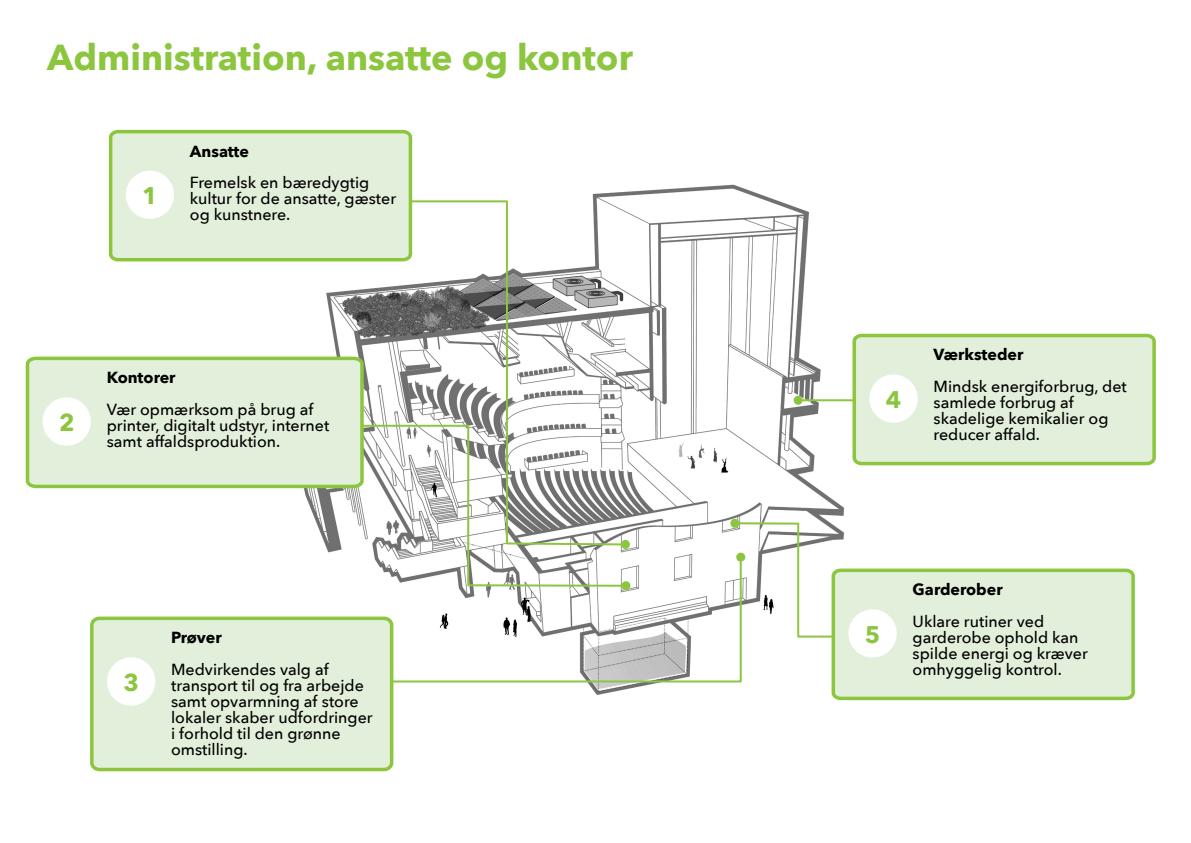
<style>
.page{position:relative;width:1191px;height:843px;background:#fff}
.page>*{position:absolute;margin:0;border:0;box-sizing:border-box;transform-origin:0 0}
.t1{font:700 36px "Avenir Next";color:#8cc63f}
.t2{font:700 24px "Avenir Next";color:#8cc63f}
.t3{font:500 16px/16px "Avenir Next";color:#000}
.t4{font:700 16px "Avenir Next";color:#000}
</style>
<div class="page">
<img style="left:326px;top:184px;width:525px;height:553px">
<svg style="left:369px;top:199px;width:258px;height:224px"></svg>
<svg style="left:621px;top:539px;width:9px;height:9px"></svg>
<svg style="left:304px;top:423px;width:323px;height:164px"></svg>
<svg style="left:381px;top:555px;width:362px;height:128px"></svg>
<hr style="left:798px;top:399px;width:94px;height:2px;background:#8cc63f">
<div style="left:793px;top:395px;width:9px;height:9px;background:#8cc63f;border-radius:50%"></div>
<svg style="left:733px;top:521px;width:118px;height:117px"></svg>
<div style="left:730px;top:518px;width:9px;height:9px;background:#8cc63f;border-radius:50%"></div>
<svg style="left:108px;top:129px;width:306px;height:134px;background:#ddedd1"></svg>
<div style="left:126px;top:170px;width:48px;height:49px;background:#fff;border-radius:50%"></div>
<svg style="left:851px;top:333px;width:305px;height:133px;background:#dbecce"></svg>
<div style="left:869px;top:374px;width:48px;height:48px;background:#fff;border-radius:50%"></div>
<svg style="left:25px;top:354px;width:340px;height:135px;background:#dceccf"></svg>
<div style="left:43px;top:397px;width:48px;height:48px;background:#fff;border-radius:50%"></div>
<div style="left:90px;top:616px;width:303px;height:154px;background:#e2efda;border:4px solid #8cc63f;border-radius:7px"></div>
<div style="left:107px;top:657px;width:48px;height:48px;background:#fff;border-radius:50%"></div>
<svg style="left:830px;top:566px;width:305px;height:135px;background:#dceccf"></svg>
<div style="left:848px;top:609px;width:48px;height:48px;background:#fff;border-radius:50%"></div>
<h1 class="t1" style="left:47px;top:34px;width:587px">Administration, ansatte og kontor</h1>
<h2 class="t2" style="left:142px;top:180px;width:17px">1</h2>
<p class="t4" style="left:190px;top:141px;width:61px">Ansatte</p>
<p class="t3" style="left:190px;top:175px;width:208px">Fremelsk en bæredygtig kultur for de ansatte, gæster og kunstnere.</p>
<h2 class="t2" style="left:59px;top:407px;width:17px">2</h2>
<p class="t4" style="left:107px;top:367px;width:70px">Kontorer</p>
<p class="t3" style="left:107px;top:401px;width:224px">Vær opmærksom på brug af printer, digitalt udstyr, internet samt affaldsproduktion.</p>
<h2 class="t2" style="left:123px;top:666px;width:17px">3</h2>
<p class="t4" style="left:171px;top:626px;width:52px">Prøver</p>
<p class="t3" style="left:171px;top:661px;width:203px">Medvirkendes valg af transport til og fra arbejde samt opvarmning af store lokaler skaber udfordringer i forhold til den grønne omstilling.</p>
<h2 class="t2" style="left:886px;top:384px;width:17px">4</h2>
<p class="t4" style="left:933px;top:344px;width:91px">Værksteder</p>
<p class="t3" style="left:933px;top:378px;width:195px">Mindsk energiforbrug, det samlede forbrug af skadelige kemikalier og reducer affald.</p>
<h2 class="t2" style="left:865px;top:618px;width:17px">5</h2>
<p class="t4" style="left:912px;top:578px;width:92px">Garderober</p>
<p class="t3" style="left:912px;top:613px;width:177px">Uklare rutiner ved garderobe ophold kan spilde energi og kræver omhyggelig kontrol.</p>
</div>
